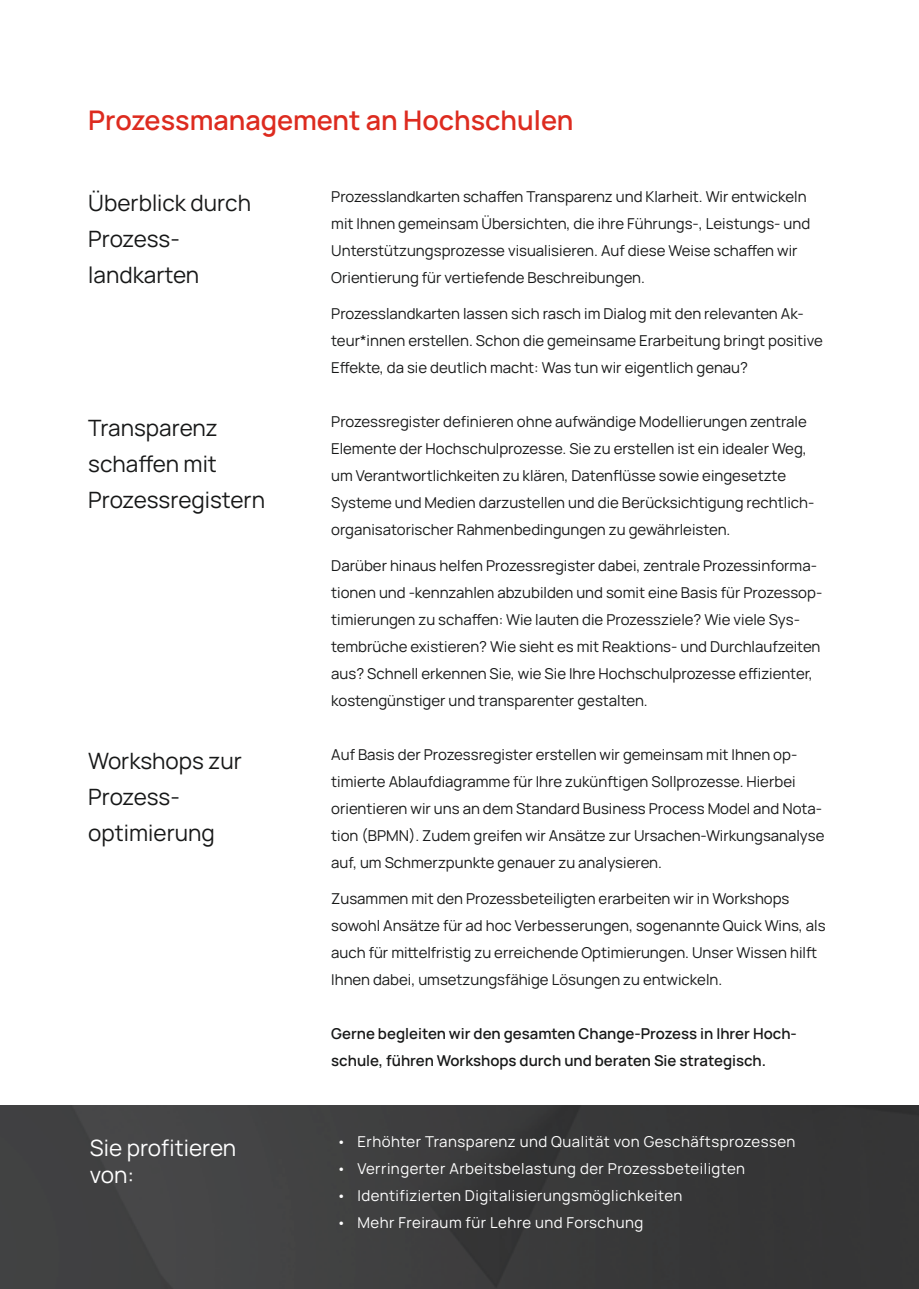
<style>
.page{position:relative;width:919px;height:1289px;background:#fff}
.page>*{position:absolute;margin:0;border:0;box-sizing:border-box;transform-origin:0 0}
.t1{font:600 27px "Manrope";color:#dd2b1f}
.Hervorhebung{font:22.5px/36px "Manrope";color:#171818}
.Hervorhebung3{font:22.5px "Manrope";color:#fff}
.t2{font:15px/27px "Manrope";color:#171818}
.t3{font:15px "Manrope";letter-spacing:.03em;color:#fff}
.t4{font:600 15px/27px "Manrope";color:#171818}
</style>
<div class="page">
<img style="left:0;top:1105px;width:918px;height:183px">
<p class="t1" style="left:88px;top:98px;width:486px">Prozessmanagement an Hochschulen</p>
<p class="Hervorhebung" style="left:88px;top:183px;width:164px">Überblick durch<br>Prozess-</p>
<p class="Hervorhebung" style="left:88px;top:255px;width:112px">landkarten</p>
<p class="Hervorhebung" style="left:88px;top:408px;width:131px">Transparenz</p>
<p class="Hervorhebung" style="left:88px;top:444px;width:130px">schaffen mit</p>
<p class="Hervorhebung" style="left:88px;top:480px;width:178px">Prozessregistern</p>
<p class="Hervorhebung" style="left:88px;top:741px;width:155px">Workshops zur</p>
<p class="Hervorhebung" style="left:88px;top:777px;width:93px">Prozess-</p>
<p class="Hervorhebung" style="left:88px;top:813px;width:128px">optimierung</p>
<p class="Hervorhebung3" style="left:90px;top:1131px;width:148px">Sie profitieren</p>
<p class="Hervorhebung3" style="left:90px;top:1158px;width:46px">von:</p>
<p class="t2" style="left:331px;top:182px;width:480px">Prozesslandkarten schaffen Transparenz und Klarheit. Wir entwickeln mit Ihnen gemeinsam Übersichten, die ihre Führungs-, Leistungs- und Unterstützungsprozesse visualisieren. Auf diese Weise schaffen wir Orientierung für vertiefende Beschreibungen.</p>
<p class="t2" style="left:331px;top:299px;width:493px">Prozesslandkarten lassen sich rasch im Dialog mit den relevanten Ak&shy;teur*innen erstellen. Schon die gemeinsame Erarbeitung bringt positive<br>Effekte, da sie deutlich macht: Was tun wir eigentlich genau?</p>
<p class="t2" style="left:331px;top:407px;width:484px">Prozessregister definieren ohne aufwändige Modellierungen zentrale Elemente der Hochschulprozesse. Sie zu erstellen ist ein idealer Weg, um Verantwortlichkeiten zu klären, Datenflüsse sowie eingesetzte Systeme und Medien darzustellen und die Berücksichtigung rechtlich&shy;organisatorischer Rahmenbedingungen zu gewährleisten.</p>
<p class="t2" style="left:331px;top:551px;width:492px">Darüber hinaus helfen Prozessregister dabei, zentrale Prozessinforma&shy;tionen und -kennzahlen abzubilden und somit eine Basis für Prozessop&shy;timierungen zu schaffen: Wie lauten die Prozessziele? Wie viele Sys&shy;tembrüche existieren? Wie sieht es mit Reaktions- und Durchlaufzeiten aus? Schnell erkennen Sie, wie Sie Ihre Hochschulprozesse effizienter, kostengünstiger und transparenter gestalten.</p>
<p class="t2" style="left:331px;top:740px;width:494px">Auf Basis der Prozessregister erstellen wir gemeinsam mit Ihnen op&shy;timierte Ablaufdiagramme für Ihre zukünftigen Sollprozesse. Hierbei orientieren wir uns an dem Standard Business Process Model and Nota&shy;tion (BPMN). Zudem greifen wir Ansätze zur Ursachen-Wirkungsanalyse auf, um Schmerzpunkte genauer zu analysieren.</p>
<p class="t2" style="left:331px;top:884px;width:496px">Zusammen mit den Prozessbeteiligten erarbeiten wir in Workshops sowohl Ansätze für ad hoc Verbesserungen, sogenannte Quick Wins, als auch für mittelfristig zu erreichende Optimierungen. Unser Wissen hilft Ihnen dabei, umsetzungsfähige Lösungen zu entwickeln.</p>
<p class="t4" style="left:331px;top:1019px;width:467px">Gerne begleiten wir den gesamten Change-Prozess in Ihrer Hoch&shy;schule, führen Workshops durch und beraten Sie strategisch.</p>
<p class="t3" style="left:336px;top:1130px;width:460px">• Erhöhter Transparenz und Qualität von Geschäftsprozessen</p>
<p class="t3" style="left:336px;top:1157px;width:410px">• Verringerter Arbeitsbelastung der Prozessbeteiligten</p>
<p class="t3" style="left:336px;top:1184px;width:347px">• Identifizierten Digitalisierungsmöglichkeiten</p>
<p class="t3" style="left:336px;top:1211px;width:308px">• Mehr Freiraum für Lehre und Forschung</p>
</div>
